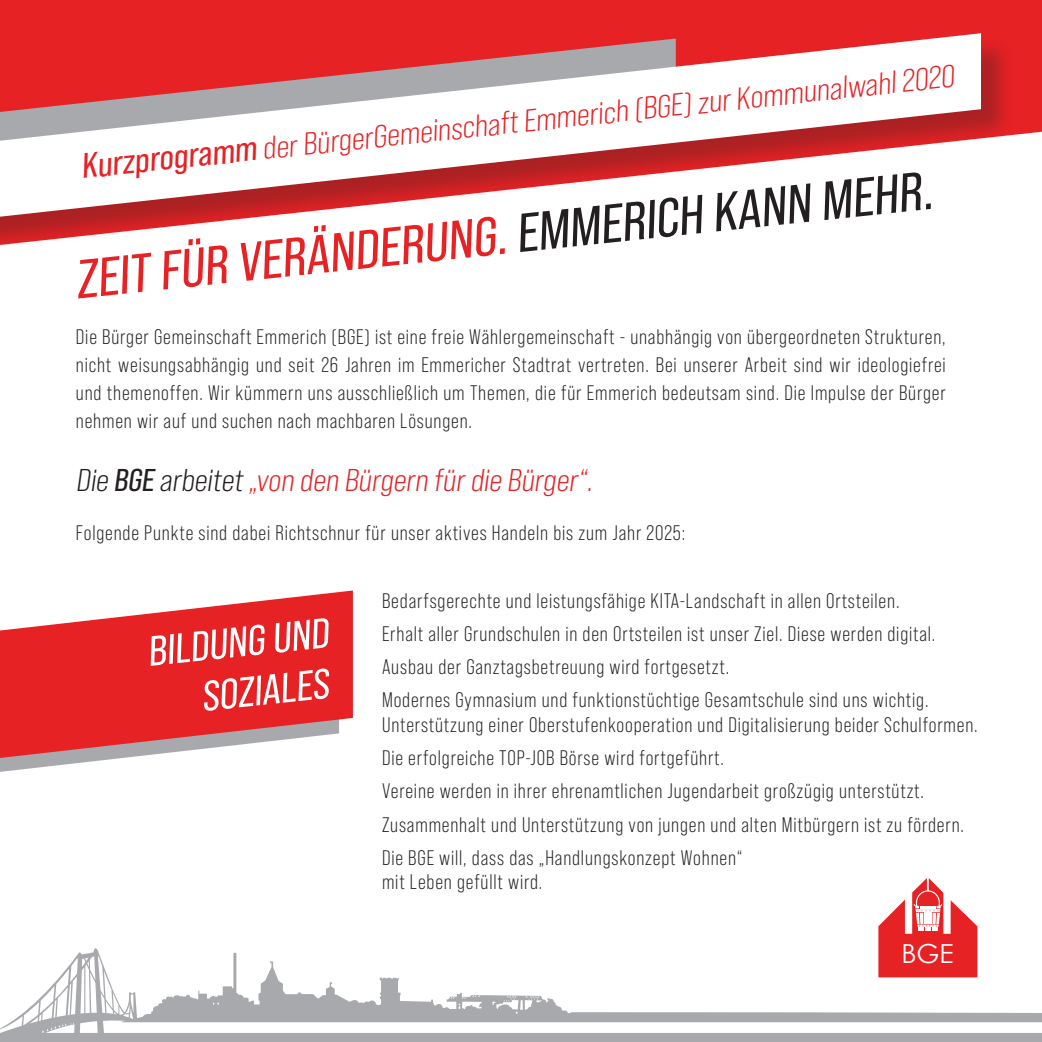
<style>
.page{position:relative;width:1042px;height:1042px;background:#fff}
.page>*{position:absolute;margin:0;border:0;box-sizing:border-box;transform-origin:0 0}
.t1{font:54.25px "Bebas Neue Pro";color:#e62225;scale:1.1 1}
.t2{font:42px/50.4px "Bebas Neue Pro";color:#fff;text-align:right;scale:1.1 1}
.t3{font:31.5px "Bebas Neue Pro";color:#e62225;scale:1.1 1}
.t4{font:26.25px "Century Gothic";color:#fff}
.t5{font:21px/33.2px "Bebas Neue Pro";letter-spacing:.04em;color:#231f20}
.s1{font-size:35px}
.s2{color:#231f20}
</style>
<div class="page">
<svg style="left:0;top:948px;width:1042px;height:94px"></svg>
<div style="left:0;top:0;width:1042px;height:135px;background:#e62225"></div>
<div style="left:0;top:36px;width:1014px;height:233px;background:#231f20;opacity:.3"></div>
<svg style="left:0;top:33px;width:981px;height:184px"></svg>
<svg style="left:0;top:758px;width:121px;height:14px"></svg>
<svg style="left:0;top:590px;width:353px;height:168px;fill:#e62225"></svg>
<svg style="left:877px;top:878px;width:102px;height:101px"></svg>
<p class="t3" style="left:79px;top:150px;width:799px;rotate:-6deg"><span class="s1">Kurzprogramm</span> der BürgerGemeinschaft Emmerich (BGE) zur Kommunalwahl 2020</p>
<p class="t1" style="left:72px;top:249px;width:784px;rotate:-6deg">ZEIT FÜR VERÄNDERUNG. <span class="s2">EMMERICH KANN MEHR.</span></p>
<p class="t5" style="left:76px;top:323px;width:871px;line-height:28px;text-align:justify">Die Bürger Gemeinschaft Emmerich (BGE) ist eine freie Wählergemeinschaft - unabhängig von übergeordneten Strukturen, nicht weisungsabhängig und seit 26 Jahren im Emmericher Stadtrat vertreten. Bei unserer Arbeit sind wir ideologiefrei und themenoffen. Wir kümmern uns ausschließlich um Themen, die für Emmerich bedeutsam sind. Die Impulse der Bürger nehmen wir auf und suchen nach machbaren Lösungen.</p>
<p class="t3" style="left:76px;top:463px;width:475px"><span class="s2">Die</span> <span class="s2">BGE</span> <span class="s2">arbeitet</span>„von den Bürgern fürdie Bürger“.</p>
<p class="t5" style="left:76px;top:516px;width:611px">Folgende Punkte sind dabei Richtschnur für unser aktives Handeln bis zum Jahr 2025:</p>
<p class="t2" style="left:144px;top:626px;width:167px;rotate:-6deg">BILDUNG UND<br>SOZIALES</p>
<p class="t5" style="left:382px;top:584px;width:555px">Bedarfsgerechte und leistungsfähige KITA-Landschaft in allen Ortsteilen.<br>Erhalt aller Grundschulen in den Ortsteilen ist unser Ziel. Diese werden digital.<br>Ausbau der Ganztagsbetreuung wird fortgesetzt.<br>Modernes Gymnasium und funktionstüchtige Gesamtschule sind uns wichtig.</p>
<p class="t5" style="left:382px;top:708px;width:597px">Unterstützung einer Oberstufenkooperation und Digitalisierung beider Schulformen.<br>Die erfolgreiche TOP-JOB Börse wird fortgeführt.<br>Vereine werden in ihrer ehrenamtlichen Jugendarbeit großzügig unterstützt.<br>Zusammenhalt und Unterstützung von jungen und alten Mitbürgern ist zu fördern.<br>Die BGE will, dass das „Handlungskonzept Wohnen“</p>
<p class="t5" style="left:382px;top:865px;width:162px">mit Leben gefüllt wird.</p>
<p class="t4" style="left:901px;top:935px;width:54px">BGE</p>
</div>
